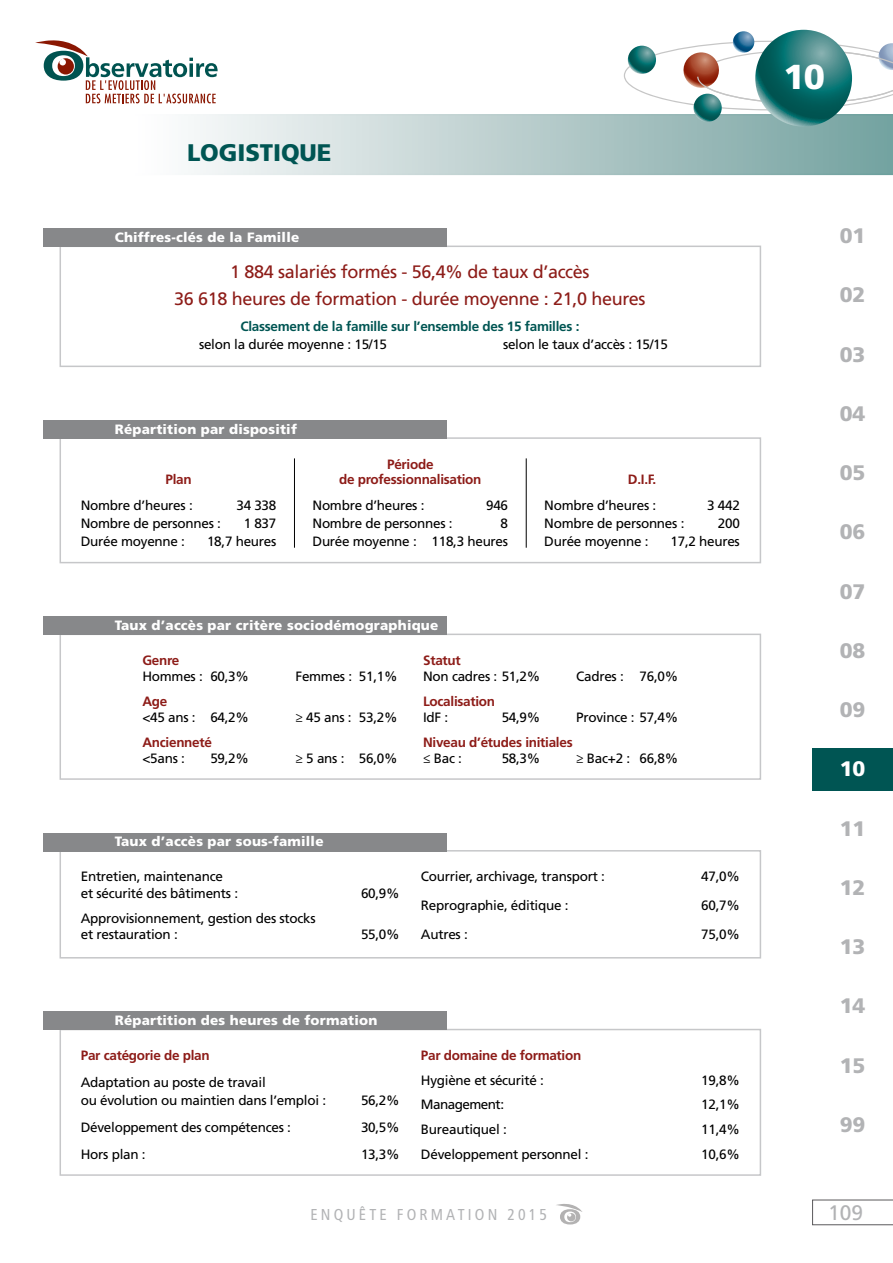
<style>
.page{position:relative;width:893px;height:1263px;background:#fff}
.page>*{position:absolute;margin:0;border:0;box-sizing:border-box;transform-origin:0 0}
.t1{font:900 34.65px "Frutiger LT Std";color:#fff}
.t2{font:900 24px "Frutiger LT Std";letter-spacing:-.005em;color:#005553}
.t3{font:900 21px "Frutiger LT Std";color:#b2b3b5}
.t4{font:21px "Frutiger LT Std";color:#b2b3b5}
.t5{font:900 21px "Frutiger LT Std";color:#fff}
.t6{font:18px/26.5px "Frutiger LT Std";letter-spacing:-.02em;color:#8d1c18;text-align:center}
.t7{font:condensed 15.75px "Frutiger LT Std";letter-spacing:.2em;color:#b2b3b5}
.t8{font:13.5px/16.4px "Frutiger LT Std";letter-spacing:-.02em;color:#000}
.t9{font:900 13.5px "Frutiger LT Std";letter-spacing:.015em;color:#fff}
.t10{font:700 13.5px/15px "Frutiger LT Std";letter-spacing:-.02em;color:#8d1c18;text-align:center}
.t11{font:700 13.5px "Frutiger LT Std";letter-spacing:-.02em;color:#005553}
.t12{font:13.5px "Frutiger LT Std";letter-spacing:-.04em;color:#000}
</style>
<div class="page">
<svg style="left:812px;top:1199px;width:81px;height:26px"></svg>
<svg style="left:556px;top:1204px;width:26px;height:20px"></svg>
<div style="left:812px;top:748px;width:81px;height:43px;background:#005553"></div>
<div style="left:60px;top:246px;width:701px;height:121px;border:2px solid #c6c7c9"></div>
<div style="left:43px;top:228px;width:403px;height:19px;background:#87888a"></div>
<div style="left:60px;top:634px;width:701px;height:146px;border:2px solid #c6c7c9"></div>
<div style="left:43px;top:616px;width:403px;height:19px;background:#87888a"></div>
<div style="left:60px;top:1029px;width:701px;height:147px;border:2px solid #c6c7c9"></div>
<div style="left:43px;top:1011px;width:403px;height:19px;background:#87888a"></div>
<div style="left:60px;top:850px;width:701px;height:108px;border:2px solid #c6c7c9"></div>
<div style="left:43px;top:833px;width:403px;height:18px;background:#87888a"></div>
<div style="left:60px;top:437px;width:701px;height:126px;border:2px solid #c6c7c9"></div>
<div style="left:43px;top:420px;width:403px;height:19px;background:#87888a"></div>
<hr style="left:294px;top:458px;width:1px;height:90px;background:#000">
<hr style="left:526px;top:458px;width:1px;height:90px;background:#000">
<svg style="left:35px;top:40px;width:183px;height:63px"></svg>
<svg style="left:191px;top:114px;width:702px;height:61px;background:#b5cccb"></svg>
<svg style="left:733px;top:31px;width:21px;height:22px"></svg>
<svg style="left:624px;top:41px;width:269px;height:69px"></svg>
<svg style="left:755px;top:30px;width:97px;height:97px;background:#237775"></svg>
<svg style="left:693px;top:94px;width:29px;height:28px"></svg>
<h2 class="t2" style="left:187px;top:138px;width:146px">LOGISTIQUE</h2>
<p class="t9" style="left:115px;top:229px;width:186px">Chiffres-clés de la Famille</p>
<h3 class="t6" style="left:174px;top:259px;width:473px">1 884 salariés formés - 56,4% de taux d’accès<br>36 618 heures de formation - durée moyenne : 21,0 heures</h3>
<p class="t11" style="left:240px;top:318px;width:340px">Classement de la famille sur l’ensemble des 15 familles :</p>
<p class="t8" style="left:199px;top:336px;width:190px">selon la durée moyenne : 15/15</p>
<p class="t8" style="left:503px;top:336px;width:167px">selon le taux d’accès : 15/15</p>
<p class="t9" style="left:115px;top:421px;width:184px">Répartition par dispositif</p>
<p class="t10" style="left:165px;top:472px;width:28px">Plan</p>
<p class="t8" style="left:81px;top:497px;width:113px">Nombre d’heures :</p>
<p class="t8" style="left:236px;top:497px;width:41px">34 338</p>
<p class="t8" style="left:81px;top:515px;width:142px">Nombre de personnes :</p>
<p class="t8" style="left:244px;top:515px;width:34px">1 837</p>
<p class="t8" style="left:81px;top:533px;width:106px">Durée moyenne :</p>
<p class="t8" style="left:207px;top:533px;width:71px">18,7 heures</p>
<p class="t10" style="left:339px;top:456px;width:144px">Période<br>de professionnalisation</p>
<p class="t8" style="left:312px;top:497px;width:113px">Nombre d’heures :</p>
<p class="t8" style="left:486px;top:497px;width:23px">946</p>
<p class="t8" style="left:312px;top:515px;width:142px">Nombre de personnes :</p>
<p class="t8" style="left:312px;top:514px;width:197px;line-height:18px;text-align:right">8<br>Durée moyenne : 118,3 heures</p>
<p class="t10" style="left:628px;top:472px;width:30px">D.I.F.</p>
<p class="t8" style="left:544px;top:497px;width:113px">Nombre d’heures :</p>
<p class="t8" style="left:707px;top:497px;width:34px">3 442</p>
<p class="t8" style="left:544px;top:515px;width:142px">Nombre de personnes :</p>
<p class="t8" style="left:718px;top:515px;width:23px">200</p>
<p class="t8" style="left:544px;top:533px;width:106px">Durée moyenne :</p>
<p class="t8" style="left:670px;top:533px;width:71px">17,2 heures</p>
<p class="t9" style="left:115px;top:617px;width:325px">Taux d’accès par critère sociodémographique</p>
<p class="t10" style="left:142px;top:653px;width:38px">Genre</p>
<p class="t8" style="left:142px;top:668px;width:108px">Hommes : 60,3%</p>
<p class="t8" style="left:296px;top:668px;width:104px">Femmes : 51,1%</p>
<p class="t10" style="left:142px;top:693px;width:26px">Age</p>
<p class="t8" style="left:142px;top:709px;width:108px">&lt;45 ans : 64,2%</p>
<p class="t8" style="left:296px;top:709px;width:104px">≥ 45 ans : 53,2%</p>
<p class="t10" style="left:142px;top:734px;width:71px">Ancienneté</p>
<p class="t8" style="left:142px;top:750px;width:44px">&lt;5ans :</p>
<p class="t8" style="left:210px;top:750px;width:40px">59,2%</p>
<p class="t8" style="left:296px;top:750px;width:104px">≥ 5 ans : 56,0%</p>
<p class="t10" style="left:423px;top:653px;width:39px">Statut</p>
<p class="t8" style="left:423px;top:668px;width:119px">Non cadres : 51,2%</p>
<p class="t8" style="left:576px;top:668px;width:104px">Cadres : 76,0%</p>
<p class="t10" style="left:423px;top:693px;width:74px">Localisation</p>
<p class="t8" style="left:423px;top:709px;width:27px">IdF :</p>
<p class="t8" style="left:502px;top:709px;width:40px">54,9%</p>
<p class="t8" style="left:576px;top:709px;width:104px">Province : 57,4%</p>
<p class="t10" style="left:423px;top:734px;width:151px">Niveau d’études initiales</p>
<p class="t8" style="left:423px;top:750px;width:40px">≤ Bac :</p>
<p class="t8" style="left:502px;top:750px;width:40px">58,3%</p>
<p class="t8" style="left:576px;top:750px;width:104px">≥ Bac+2 : 66,8%</p>
<p class="t9" style="left:115px;top:833px;width:210px">Taux d’accès par sous-famille</p>
<p class="t8" style="left:81px;top:868px;width:159px">Entretien, maintenance et sécurité des bâtiments :</p>
<p class="t8" style="left:81px;top:910px;width:236px">Approvisionnement, gestion des stocks et restauration :</p>
<p class="t8" style="left:361px;top:885px;width:40px">60,9%</p>
<p class="t8" style="left:361px;top:926px;width:40px">55,0%</p>
<p class="t8" style="left:421px;top:868px;width:185px">Courrier, archivage, transport :</p>
<p class="t8" style="left:701px;top:868px;width:40px">47,0%</p>
<p class="t8" style="left:421px;top:897px;width:149px">Reprographie, éditique :</p>
<p class="t8" style="left:701px;top:897px;width:40px">60,7%</p>
<p class="t8" style="left:421px;top:926px;width:48px">Autres :</p>
<p class="t8" style="left:701px;top:926px;width:40px">75,0%</p>
<p class="t9" style="left:115px;top:1012px;width:264px">Répartition des heures de formation</p>
<p class="t10" style="left:81px;top:1048px;width:130px">Par catégorie de plan</p>
<p class="t8" style="left:81px;top:1073px;width:247px;line-height:18.3px">Adaptation au poste de travail<br>ou évolution ou maintien dans l’emploi :</p>
<p class="t8" style="left:361px;top:1092px;width:40px">56,2%</p>
<p class="t8" style="left:81px;top:1119px;width:212px">Développement des compétences :</p>
<p class="t8" style="left:361px;top:1119px;width:40px">30,5%</p>
<p class="t8" style="left:81px;top:1146px;width:66px">Hors plan :</p>
<p class="t8" style="left:361px;top:1146px;width:40px">13,3%</p>
<p class="t10" style="left:421px;top:1048px;width:162px">Par domaine de formation</p>
<p class="t8" style="left:421px;top:1072px;width:124px">Hygiène et sécurité :</p>
<p class="t8" style="left:701px;top:1072px;width:40px">19,8%</p>
<p class="t12" style="left:421px;top:1097px;width:85px">Management:</p>
<p class="t8" style="left:701px;top:1096px;width:40px">12,1%</p>
<p class="t8" style="left:421px;top:1121px;width:87px">Bureautiquel :</p>
<p class="t8" style="left:701px;top:1121px;width:40px">11,4%</p>
<p class="t8" style="left:421px;top:1146px;width:169px">Développement personnel :</p>
<p class="t8" style="left:701px;top:1146px;width:40px">10,6%</p>
<h1 class="t1" style="left:783px;top:56px;width:43px">10</h1>
<h3 class="t3" style="left:840px;top:223px;width:27px">01</h3>
<h3 class="t3" style="left:840px;top:282px;width:27px">02</h3>
<h3 class="t3" style="left:840px;top:342px;width:27px">03</h3>
<h3 class="t3" style="left:840px;top:401px;width:27px">04</h3>
<h3 class="t3" style="left:840px;top:460px;width:27px">05</h3>
<h3 class="t3" style="left:840px;top:519px;width:27px">06</h3>
<h3 class="t3" style="left:840px;top:579px;width:27px">07</h3>
<h3 class="t3" style="left:840px;top:638px;width:27px">08</h3>
<h3 class="t3" style="left:840px;top:697px;width:27px">09</h3>
<h3 class="t5" style="left:840px;top:756px;width:27px">10</h3>
<h3 class="t3" style="left:840px;top:815px;width:27px">11</h3>
<h3 class="t3" style="left:840px;top:875px;width:27px">12</h3>
<h3 class="t3" style="left:840px;top:934px;width:27px">13</h3>
<h3 class="t3" style="left:840px;top:993px;width:27px">14</h3>
<h3 class="t3" style="left:840px;top:1052px;width:27px">15</h3>
<h3 class="t3" style="left:840px;top:1112px;width:27px">99</h3>
<p class="t7" style="left:310px;top:1205px;width:238px">ENQUÊTE FORMATION 2015</p>
<h3 class="t4" style="left:828px;top:1200px;width:37px">109</h3>
</div>
